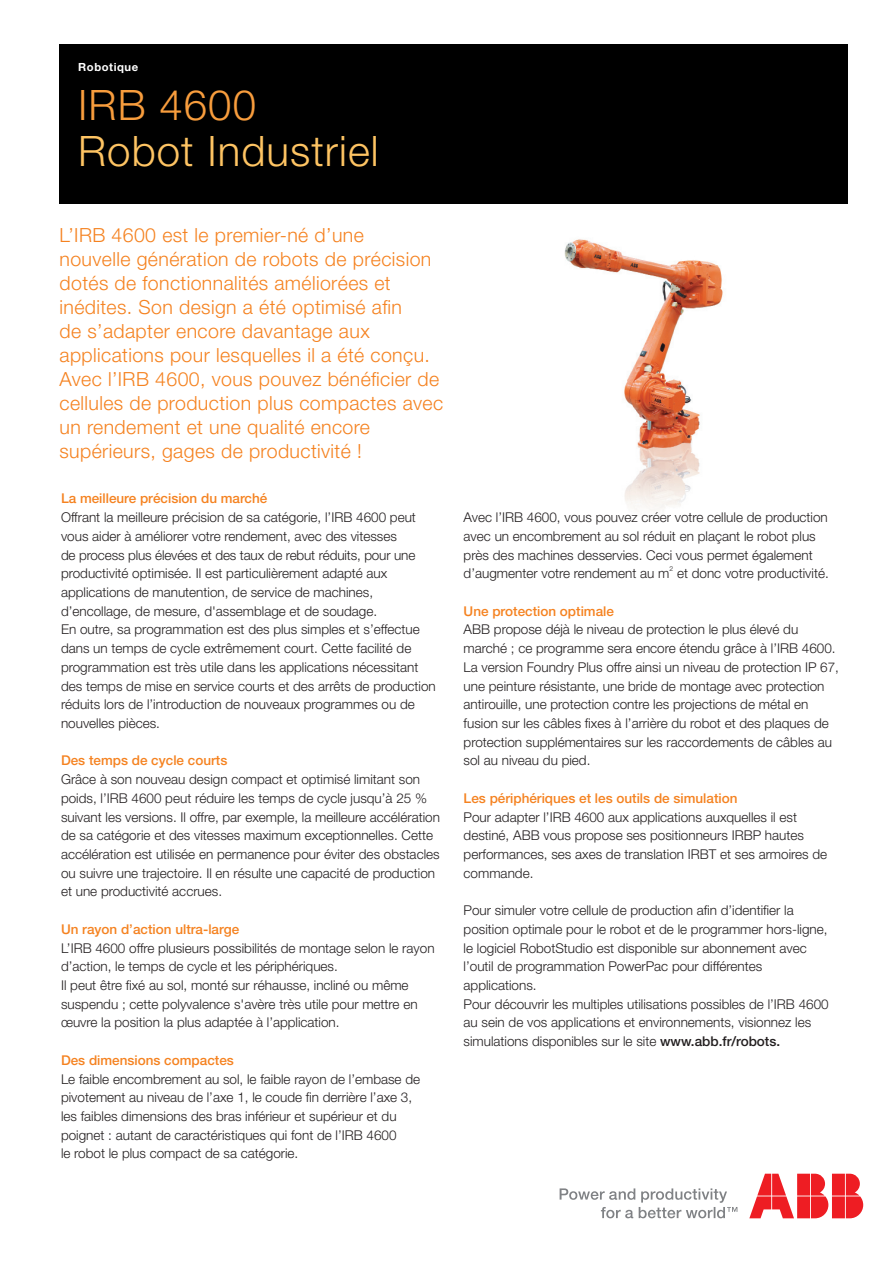
<style>
.page{position:relative;width:893px;height:1263px;background:#fff}
.page>*{position:absolute;margin:0;border:0;box-sizing:border-box;transform-origin:0 0}
.t1{font:300 42px "Helvetica Neue";letter-spacing:.025em;color:#fec463}
.t2{font:300 42px "Helvetica Neue";letter-spacing:.025em;color:#f89d3d}
.t3{font:300 19.5px/24px "Helvetica Neue";letter-spacing:.02em;color:#f58220}
.t4{font:300 13.5px/18.8px "Helvetica Neue";color:#231f20}
.t5{font:500 13.5px "Helvetica Neue";color:#f58220}
.t6{font:700 11.25px "Helvetica Neue";letter-spacing:.05em;color:#fff}
.t7{font:300 6.75px "Helvetica Neue";color:#231f20}
.s1{font-weight:500}
</style>
<div class="page">
<svg style="left:560px;top:1188px;width:177px;height:30px"></svg>
<svg style="left:749px;top:1174px;width:114px;height:44px"></svg>
<img style="left:564px;top:239px;width:159px;height:272px">
<div style="left:60px;top:45px;width:788px;height:159px;background:#000"></div>
<p class="t6" style="left:78px;top:60px;width:62px">Robotique</p>
<h1 class="t2" style="left:78px;top:80px;width:179px">IRB 4600</h1>
<h1 class="t1" style="left:78px;top:125px;width:302px">Robot Industriel</h1>
<p class="t3" style="left:60px;top:222px;width:385px">L’IRB 4600 est le premier-né d’une<br>nouvelle génération de robots de précision dotés de fonctionnalités améliorées et inédites. Son design a été optimisé afin<br>de s’adapter encore davantage aux applications pour lesquelles il a été conçu.<br>Avec l’IRB 4600, vous pouvez bénéficier de cellules de production plus compactes avec un rendement et une qualité encore supérieurs, gages de productivité !</p>
<p class="t5" style="left:61px;top:491px;width:208px">La meilleure précision du marché</p>
<p class="t4" style="left:61px;top:508px;width:376px">Offrant la meilleure précision de sa catégorie, l’IRB 4600 peut vous aider à améliorer votre rendement, avec des vitesses<br>de process plus élevées et des taux de rebut réduits, pour une productivité optimisée. Il est particulièrement adapté aux applications de manutention, de service de machines, d’encollage, de mesure, d'assemblage et de soudage.<br>En outre, sa programmation est des plus simples et s’effectue dans un temps de cycle extrêmement court. Cette facilité de programmation est très utile dans les applications nécessitant des temps de mise en service courts et des arrêts de production réduits lors de l’introduction de nouveaux programmes ou de nouvelles pièces.</p>
<p class="t5" style="left:61px;top:753px;width:168px">Des temps de cycle courts</p>
<p class="t4" style="left:61px;top:770px;width:380px">Grâce à son nouveau design compact et optimisé limitant son poids, l’IRB 4600 peut réduire les temps de cycle jusqu’à 25 % suivant les versions. Il offre, par exemple, la meilleure accélération de sa catégorie et des vitesses maximum exceptionnelles. Cette accélération est utilisée en permanence pour éviter des obstacles ou suivre une trajectoire. Il en résulte une capacité de production et une productivité accrues.</p>
<p class="t5" style="left:61px;top:921px;width:180px">Un rayon d’action ultra-large</p>
<p class="t4" style="left:61px;top:938px;width:375px">L’IRB 4600 offre plusieurs possibilités de montage selon le rayon d’action, le temps de cycle et les périphériques.<br>Il peut être fixé au sol, monté sur réhausse, incliné ou même suspendu ; cette polyvalence s'avère très utile pour mettre en œuvre la position la plus adaptée à l’application.</p>
<p class="t5" style="left:61px;top:1052px;width:174px">Des dimensions compactes</p>
<p class="t4" style="left:61px;top:1069px;width:361px">Le faible encombrement au sol, le faible rayon de l’embase de pivotement au niveau de l’axe 1, le coude fin derrière l’axe 3, les faibles dimensions des bras inférieur et supérieur et du poignet : autant de caractéristiques qui font de l’IRB 4600<br>le robot le plus compact de sa catégorie.</p>
<p class="t4" style="left:464px;top:508px;width:366px">Avec l’IRB 4600, vous pouvez créer votre cellule de production avec un encombrement au sol réduit en plaçant le robot plus près des machines desservies. Ceci vous permet également d’augmenter votre rendement au m</p>
<p class="t7" style="left:669px;top:564px;width:5px">2</p>
<p class="t4" style="left:677px;top:564px;width:153px">et donc votre productivité.</p>
<p class="t5" style="left:464px;top:603px;width:152px">Une protection optimale</p>
<p class="t4" style="left:464px;top:620px;width:377px">ABB propose déjà le niveau de protection le plus élevé du marché ; ce programme sera encore étendu grâce à l’IRB 4600.<br>La version Foundry Plus offre ainsi un niveau de protection IP 67, une peinture résistante, une bride de montage avec protection antirouille, une protection contre les projections de métal en fusion sur les câbles fixes à l’arrière du robot et des plaques de protection supplémentaires sur les raccordements de câbles au sol au niveau du pied.</p>
<p class="t5" style="left:464px;top:790px;width:275px">Les périphériques et les outils de simulation</p>
<p class="t4" style="left:464px;top:807px;width:365px">Pour adapter l’IRB 4600 aux applications auxquelles il est destiné, ABB vous propose ses positionneurs IRBP hautes performances, ses axes de translation IRBT et ses armoires de commande.</p>
<p class="t4" style="left:464px;top:901px;width:367px">Pour simuler votre cellule de production afin d’identifier la position optimale pour le robot et de le programmer hors-ligne, le logiciel RobotStudio est disponible sur abonnement avec l’outil de programmation PowerPac pour différentes applications.<br>Pour découvrir les multiples utilisations possibles de l’IRB 4600 au sein de vos applications et environnements, visionnez les simulations disponibles sur le site <span class="s1">www.abb.fr/robots.</span></p>
</div>
